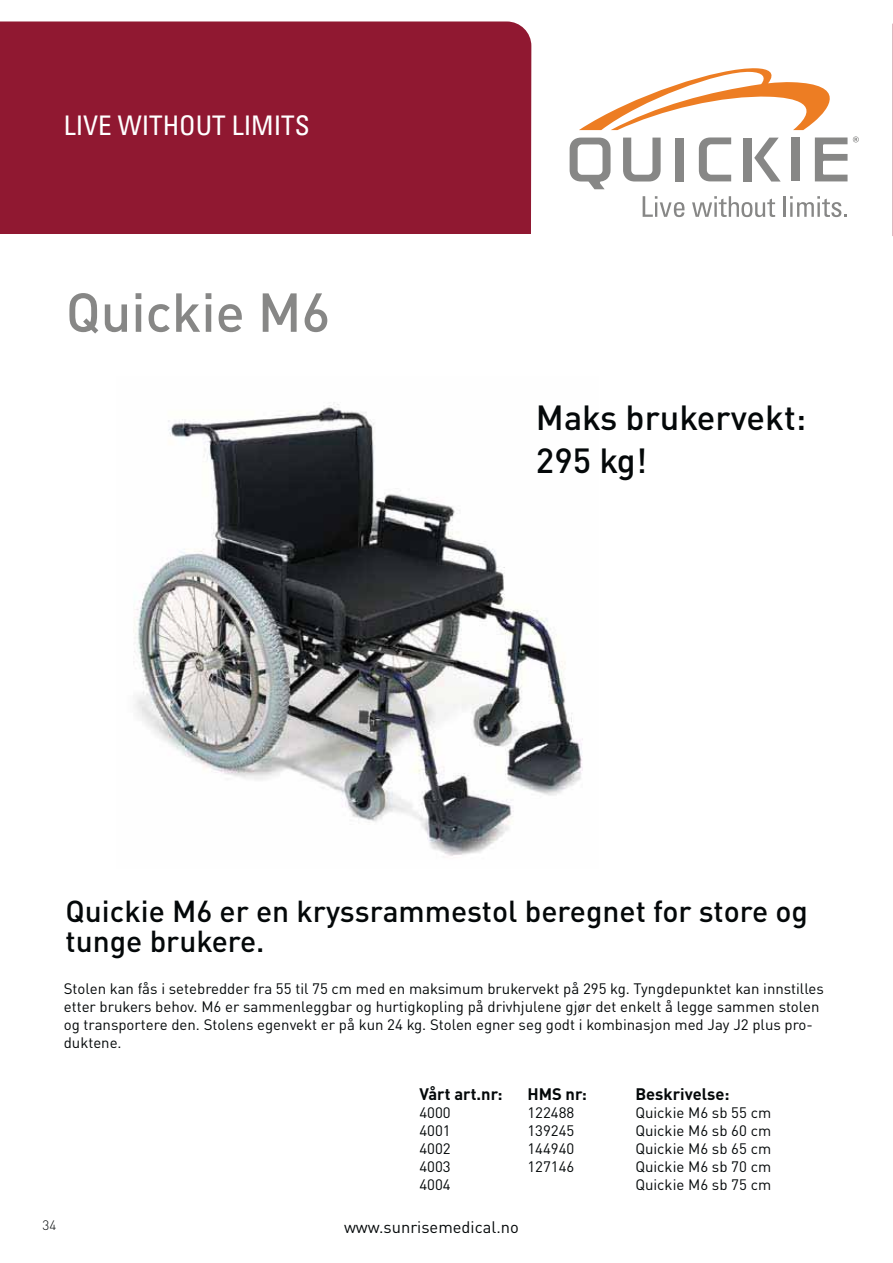
<style>
.page{position:relative;width:893px;height:1263px;background:#fff}
.page>*{position:absolute;margin:0;border:0;box-sizing:border-box;transform-origin:0 0}
.t1{font:500 54px "DINOT";color:#878786}
.t2{font:500 34.5px/43.5px "DINOT";color:#040809}
.t3{font:500 30px/30px "DINOT";color:#040809}
.t4{font:condensed 27px "Univers Com 57";color:#fff}
.t5{font:700 16.5px "DINOT";color:#040809}
.t6{font:16.5px "DINOT";color:#040809}
.t7{font:15px/18px "DINOT";color:#040809}
.t8{font:300 13.5px "DINOT";color:#040809}
</style>
<div class="page">
<img style="left:133px;top:402px;width:450px;height:454px">
<div style="left:0;top:21px;width:531px;height:213px;background:#901831"></div>
<svg style="left:579px;top:68px;width:251px;height:62px"></svg>
<svg style="left:570px;top:138px;width:40px;height:51px"></svg>
<svg style="left:623px;top:138px;width:37px;height:44px"></svg>
<div style="left:675px;top:138px;width:8px;height:44px;background:#878786"></div>
<svg style="left:699px;top:137px;width:32px;height:44px"></svg>
<svg style="left:754px;top:138px;width:27px;height:44px"></svg>
<div style="left:744px;top:138px;width:8px;height:44px;background:#878786"></div>
<div style="left:791px;top:138px;width:8px;height:43px;background:#878786"></div>
<svg style="left:815px;top:138px;width:32px;height:43px"></svg>
<svg style="left:853px;top:136px;width:6px;height:6px"></svg>
<svg style="left:643px;top:196px;width:41px;height:21px"></svg>
<svg style="left:692px;top:196px;width:83px;height:21px"></svg>
<hr style="left:783px;top:196px;width:3px;height:21px;background:#878786">
<svg style="left:790px;top:196px;width:57px;height:21px"></svg>
<svg style="left:892px;top:24px;width:1px;height:212px"></svg>
<h3 class="t4" style="left:64px;top:115px;width:247px">LIVE WITHOUT LIMITS</h3>
<h1 class="t1" style="left:66px;top:293px;width:266px">Quickie M6</h1>
<h2 class="t2" style="left:536px;top:400px;width:272px">Maks brukervekt:<br>295 kg!</h2>
<h3 class="t3" style="left:66px;top:900px;width:744px">Quickie M6 er en kryssrammestol beregnet for store og tunge brukere.</h3>
<p class="t7" style="left:64px;top:981px;width:762px">Stolen kan fås i setebredder fra 55 til 75 cm med en maksimum brukervekt på 295 kg. Tyngdepunktet kan innstilles etter brukers behov. M6 er sammenleggbar og hurtigkopling på drivhjulene gjør det enkelt å legge sammen stolen og transportere den. Stolens egenvekt er på kun 24 kg. Stolen egner seg godt i kombinasjon med Jay J2 plus pro&shy;duktene.</p>
<p class="t5" style="left:419px;top:1088px;width:85px">Vårt art.nr:</p>
<p class="t5" style="left:527px;top:1088px;width:61px">HMS nr:</p>
<p class="t5" style="left:635px;top:1088px;width:96px">Beskrivelse:</p>
<p class="t7" style="left:419px;top:1105px;width:33px">4000</p>
<p class="t7" style="left:527px;top:1105px;width:48px">122488</p>
<p class="t7" style="left:635px;top:1105px;width:137px">Quickie M6 sb 55 cm</p>
<p class="t7" style="left:419px;top:1123px;width:33px">4001</p>
<p class="t7" style="left:527px;top:1123px;width:48px">139245</p>
<p class="t7" style="left:635px;top:1123px;width:137px">Quickie M6 sb 60 cm</p>
<p class="t7" style="left:419px;top:1141px;width:33px">4002</p>
<p class="t7" style="left:527px;top:1141px;width:48px">144940</p>
<p class="t7" style="left:635px;top:1141px;width:137px">Quickie M6 sb 65 cm</p>
<p class="t7" style="left:419px;top:1159px;width:33px">4003</p>
<p class="t7" style="left:527px;top:1159px;width:48px">127146</p>
<p class="t7" style="left:635px;top:1159px;width:137px">Quickie M6 sb 70 cm</p>
<p class="t7" style="left:419px;top:1177px;width:33px">4004</p>
<p class="t7" style="left:635px;top:1177px;width:137px">Quickie M6 sb 75 cm</p>
<p class="t8" style="left:43px;top:1221px;width:15px">34</p>
<p class="t6" style="left:344px;top:1221px;width:176px">www.sunrisemedical.no</p>
</div>
